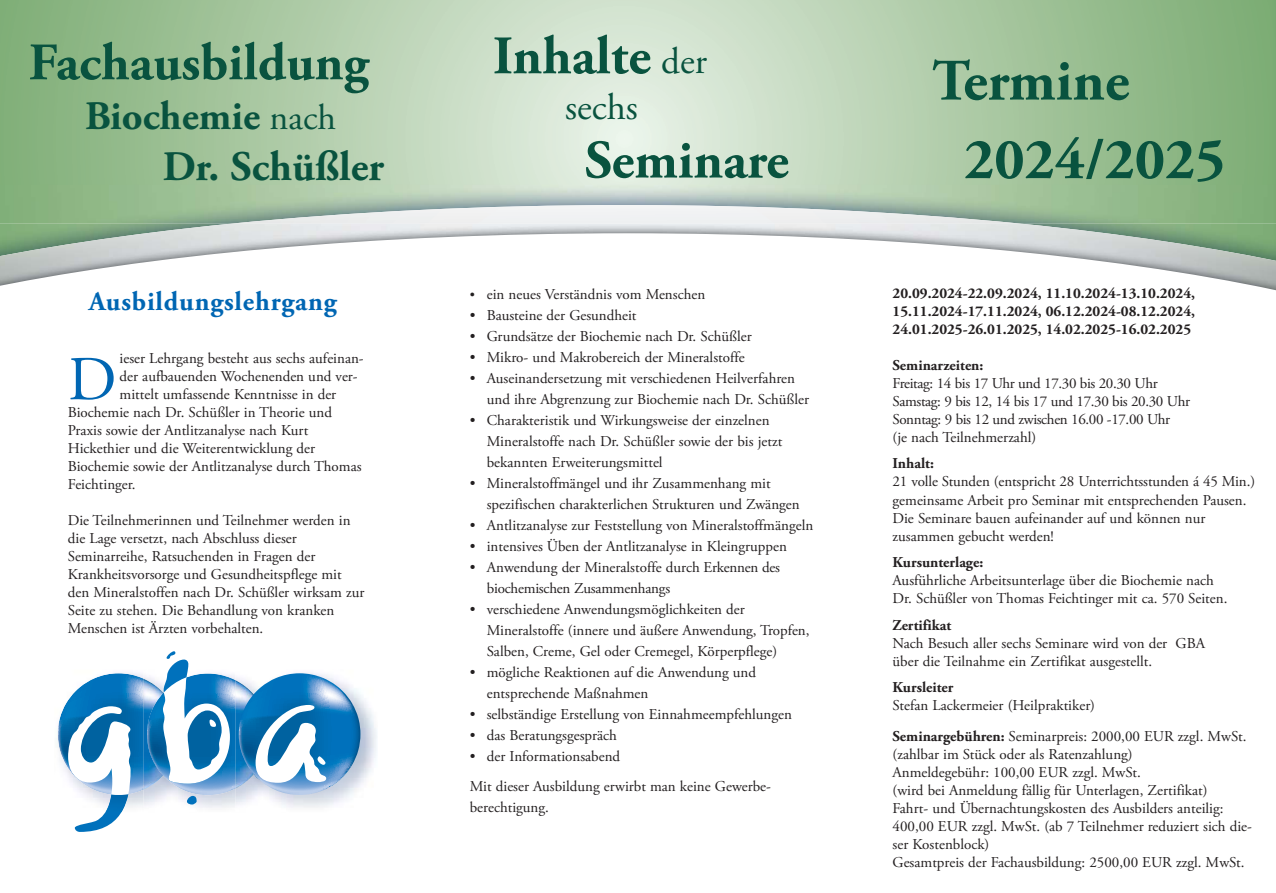
<style>
.page{position:relative;width:1276px;height:893px;background:#fff}
.page>*{position:absolute;margin:0;border:0;box-sizing:border-box;transform-origin:0 0}
.t1{font:62.4px "Adobe Garamond Pro";color:#0066b3}
.t2{font:700 58.65px "Adobe Garamond Pro";color:#09533f}
.t3{font:700 58.05px "Adobe Garamond Pro";color:#09533f}
.t4{font:700 54.15px "Adobe Garamond Pro";color:#09533f}
.t5{font:700 52.5px "Adobe Garamond Pro";color:#09533f}
.t6{font:700 42px "Adobe Garamond Pro";color:#09533f}
.t7{font:700 40.5px "Adobe Garamond Pro";color:#09533f}
.t8{font:37.05px "Adobe Garamond Pro";color:#09533f}
.t9{font:700 27px "Adobe Garamond Pro";letter-spacing:.03em;color:#0066b3}
.t10{font:15px/18px "Adobe Garamond Pro";color:#231f20}
.t11{font:700 15px/18px "Adobe Garamond Pro";color:#231f20;text-align:justify}
.t12{font:15px/18px "Adobe Garamond Pro";letter-spacing:-.025em;color:#231f20}
.s1{font-weight:400;font-size:36px}
.s2{font-weight:400;font-size:37.05px}
.s3{font-size:13.5px}
.s4{font-weight:700}
</style>
<div class="page">
<img style="left:230px;top:205px;width:791px;height:19px">
<img style="left:1021px;top:224px;width:255px;height:9px">
<img style="left:0;top:224px;width:230px;height:9px">
<svg style="left:0;top:233px;width:1276px;height:58px"></svg>
<img style="left:360px;top:694px;width:17px;height:91px">
<svg style="left:58px;top:651px;width:302px;height:181px"></svg>
<h3 class="t5" style="left:29px;top:41px;width:341px">Fachausbildung</h3>
<h3 class="t7" style="left:85px;top:100px;width:252px">Biochemie <span class="s1">nach</span></h3>
<h3 class="t6" style="left:163px;top:149px;width:223px">Dr. Schüßler</h3>
<h3 class="t4" style="left:493px;top:34px;width:216px">Inhalte <span class="s2">der</span></h3>
<h3 class="t8" style="left:565px;top:89px;width:74px">sechs</h3>
<h3 class="t4" style="left:585px;top:138px;width:205px">Seminare</h3>
<h3 class="t9" style="left:89px;top:291px;width:249px">Ausbildungslehrgang</h3>
<p class="t10" style="left:470px;top:286px;width:237px"><span class="s3">•</span> ein neues Verständnis vom Menschen</p>
<p class="t10" style="left:470px;top:307px;width:168px">• Bausteine der Gesundheit</p>
<p class="t10" style="left:470px;top:328px;width:283px">• Grundsätze der Biochemie nach Dr. Schüßler</p>
<p class="t10" style="left:470px;top:349px;width:276px">• Mikro- und Makrobereich der Mineralstoffe</p>
<p class="t10" style="left:487px;top:368px;width:324px;line-height:21px;text-indent:-17px">• Auseinandersetzung mit verschiedenen Heilverfahren und ihre Abgrenzung zur Biochemie nach Dr. Schüßler</p>
<p class="t10" style="left:487px;top:410px;width:297px;line-height:21px;text-indent:-17px">• Charakteristik und Wirkungsweise der einzelnen<br>Mineralstoffe nach Dr. Schüßler sowie der bis jetzt bekannten Erweiterungsmittel</p>
<p class="t10" style="left:487px;top:473px;width:314px;line-height:21px;text-indent:-17px">• Mineralstoffmängel und ihr Zusammenhang mit spezifischen charakterlichen Strukturen und Zwängen</p>
<p class="t10" style="left:470px;top:517px;width:345px">• Antlitzanalyse zur Feststellung von Mineralstoffmängeln</p>
<p class="t10" style="left:470px;top:538px;width:319px">• intensives Üben der Antlitzanalyse in Kleingruppen</p>
<p class="t10" style="left:487px;top:557px;width:295px;line-height:21px;text-indent:-17px">• Anwendung der Mineralstoffe durch Erkennen des biochemischen Zusammenhangs</p>
<p class="t10" style="left:487px;top:599px;width:324px;line-height:21px;text-indent:-17px">• verschiedene Anwendungsmöglichkeiten der<br>Mineralstoffe (innere und äußere Anwendung, Tropfen,<br>Salben, Creme, Gel oder Cremegel, Körperpflege)</p>
<p class="t10" style="left:487px;top:662px;width:271px;line-height:21px;text-indent:-17px">• mögliche Reaktionen auf die Anwendung und entsprechende Maßnahmen</p>
<p class="t10" style="left:470px;top:706px;width:324px">• selbständige Erstellung von Einnahmeempfehlungen</p>
<p class="t10" style="left:470px;top:727px;width:149px">• das Beratungsgespräch</p>
<p class="t10" style="left:470px;top:742px;width:303px;line-height:29.5px">• der Informationsabend<br>Mit dieser Ausbildung erwirbt man keine Gewerbe-</p>
<p class="t10" style="left:470px;top:798px;width:81px">berechtigung.</p>
<h1 class="t1" style="left:68px;top:350px;width:50px">D</h1>
<p class="t10" style="left:120px;top:350px;width:246px">ieser Lehrgang besteht aus sechs aufeinan-</p>
<p class="t10" style="left:120px;top:368px;width:240px">der aufbauenden Wochenenden und ver-</p>
<p class="t10" style="left:120px;top:386px;width:218px">mittelt umfassende Kenntnisse in der</p>
<p class="t10" style="left:68px;top:404px;width:266px">Biochemie nach Dr. Schüßler in Theorie und</p>
<p class="t10" style="left:68px;top:422px;width:242px">Praxis sowie der Antlitzanalyse nach Kurt</p>
<p class="t10" style="left:68px;top:440px;width:249px">Hickethier und die Weiterentwicklung der</p>
<p class="t10" style="left:68px;top:458px;width:295px">Biochemie sowie der Antlitzanalyse durch Thomas</p>
<p class="t10" style="left:68px;top:476px;width:69px">Feichtinger.</p>
<p class="t10" style="left:68px;top:512px;width:298px">Die Teilnehmerinnen und Teilnehmer werden in die Lage versetzt, nach Abschluss dieser Seminarreihe, Ratsuchenden in Fragen der Krankheitsvorsorge und Gesundheits pflege mit den Mineralstoffen nach Dr. Schüßler wirksam zur Seite zu stehen. Die Behandlung von kranken Menschen ist Ärzten vorbehalten.</p>
<h2 class="t2" style="left:932px;top:57px;width:199px">Termine</h2>
<h3 class="t3" style="left:964px;top:136px;width:263px">2024/2025</h3>
<p class="t11" style="left:892px;top:285px;width:304px">20.09.2024-22.09.2024, 11.10.2024-13.10.2024, 15.11.2024-17.11.2024, 06.12.2024-08.12.2024, 24.01.2025-26.01.2025, 14.02.2025-16.02.2025</p>
<p class="t11" style="left:892px;top:357px;width:92px">Seminarzeiten:</p>
<p class="t12" style="left:892px;top:375px;width:299px">Freitag: 14 bis 17 Uhr und 17.30 bis 20.30 Uhr Samstag: 9 bis 12, 14 bis 17 und 17.30 bis 20.30 Uhr Sonntag: 9 bis 12 und zwischen 16.00 -17.00 Uhr<br>(je nach Teilnehmerzahl)</p>
<p class="t11" style="left:892px;top:456px;width:43px">Inhalt:</p>
<p class="t10" style="left:892px;top:473px;width:364px">21 volle Stunden (entspricht 28 Unterrichtsstunden á 45 Min.) gemeinsame Arbeit pro Seminar mit entsprechenden Pausen.<br>Die Seminare bauen aufeinander auf und können nur zusammen gebucht werden!</p>
<p class="t11" style="left:892px;top:554px;width:92px">Kursunterlage:</p>
<p class="t10" style="left:892px;top:572px;width:336px">Ausführliche Arbeitsunterlage über die Biochemie nach<br>Dr. Schüßler von Thomas Feichtinger mit ca. 570 Seiten.</p>
<p class="t11" style="left:892px;top:617px;width:60px">Zertifikat</p>
<p class="t10" style="left:892px;top:634px;width:314px">Nach Besuch aller sechs Seminare wird von der GBA über die Teilnahme ein Zertifikat ausgestellt.</p>
<p class="t11" style="left:892px;top:679px;width:62px">Kursleiter</p>
<p class="t10" style="left:892px;top:690px;width:355px;line-height:30.8px">Stefan Lackermeier (Heilpraktiker)<br><span class="s4">Seminargebühren:</span> Seminarpreis: 2000,00 EUR zzgl. MwSt.</p>
<p class="t10" style="left:892px;top:746px;width:361px">(zahlbar im Stück oder als Ratenzahlung)<br>Anmeldegebühr: 100,00 EUR zzgl. MwSt.<br>(wird bei Anmeldung fällig für Unterlagen, Zertifikat)<br>Fahrt- und Übernachtungskosten des Ausbilders anteilig:<br>400,00 EUR zzgl. MwSt. (ab 7 Teilnehmer reduziert sich die&shy;ser Kostenblock)<br>Gesamtpreis der Fachausbildung: 2500,00 EUR zzgl. MwSt.</p>
</div>
